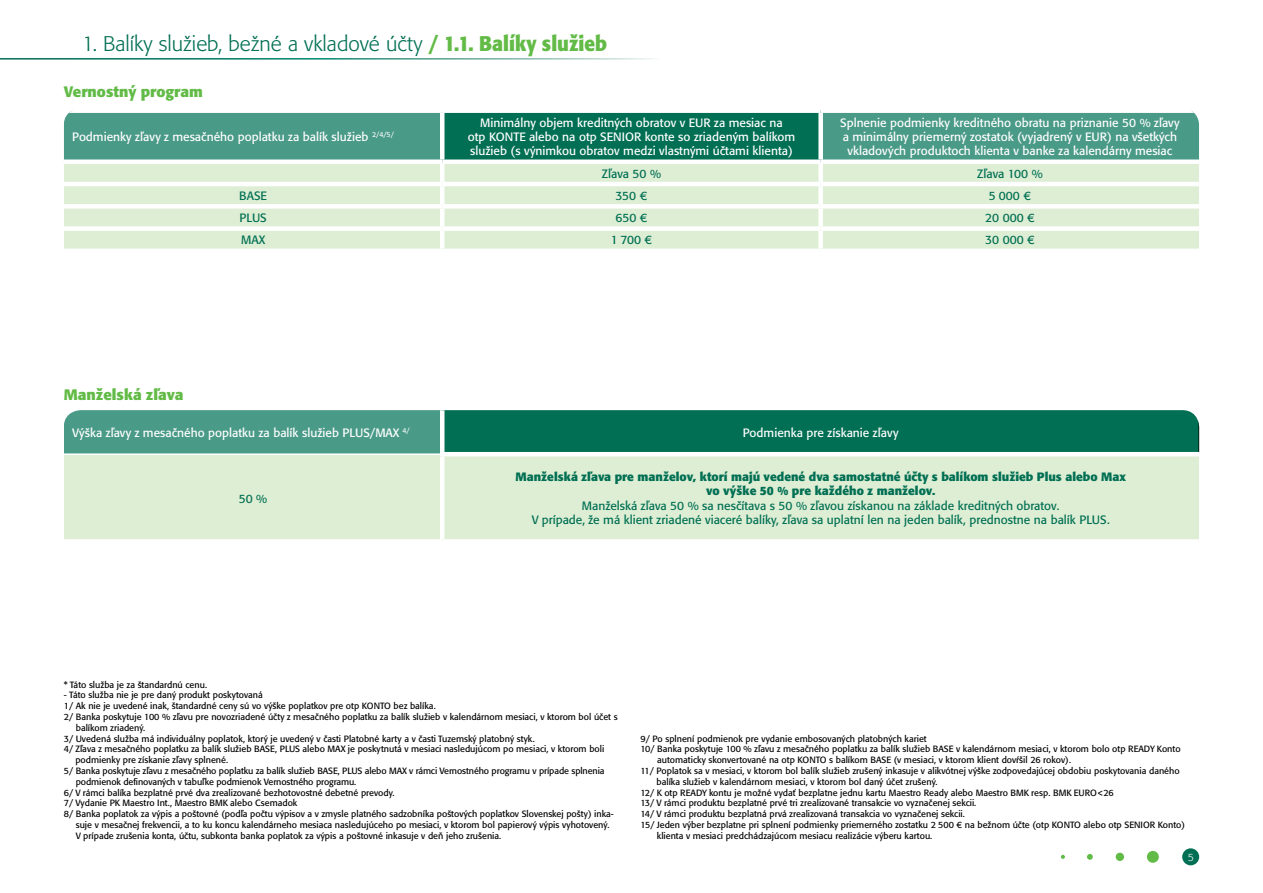
<style>
.page{position:relative;width:1263px;height:893px;background:#fff}
.page>*{position:absolute;margin:0;border:0;box-sizing:border-box;transform-origin:0 0}
.t1{font:300 21px "Formata CE";color:#006f53}
.t2{font:700 15px "Formata CE";color:#62bb46}
.t3{font:12px/14.4px "Formata CE";color:#fff;text-align:center}
.t4{font:12px/14.4px "Formata CE";color:#006f53;text-align:center}
.t5{font:700 12px/14.4px "Formata CE";color:#006f53;text-align:center}
.t6{font:300 10.5px "Formata CE";color:#fff}
.t7{font:9px "Formata CE";color:#000}
.s1{font-weight:700;color:#62bb46}
</style>
<div class="page">
<div style="left:1182px;top:848px;width:17px;height:17px;background:#006f53;border-radius:50%"></div>
<div style="left:1147px;top:851px;width:12px;height:12px;background:#62bb46;border-radius:50%"></div>
<div style="left:1116px;top:853px;width:8px;height:8px;background:#62bb46;border-radius:50%"></div>
<svg style="left:1087px;top:854px;width:6px;height:6px"></svg>
<svg style="left:1061px;top:855px;width:4px;height:4px"></svg>
<div style="left:64px;top:113px;width:1135px;height:47px;background:#4a9a88"></div>
<div style="left:442px;top:111px;width:379px;height:51px;background:#006f53"></div>
<div style="left:64px;top:164px;width:1135px;height:85px;background:#deeed4"></div>
<hr style="left:440px;top:113px;width:4px;height:47px;background:#fff">
<div style="left:440px;top:108px;width:381px;height:5px;background:#fff"></div>
<hr style="left:442px;top:160px;width:379px;height:4px;background:#fff">
<div style="left:818px;top:113px;width:5px;height:47px;background:#fff"></div>
<hr style="left:440px;top:164px;width:4px;height:18px;background:#fff">
<hr style="left:440px;top:186px;width:4px;height:18px;background:#fff">
<div style="left:818px;top:164px;width:5px;height:18px;background:#fff"></div>
<div style="left:818px;top:186px;width:5px;height:18px;background:#fff"></div>
<hr style="left:64px;top:182px;width:378px;height:4px;background:#fff">
<div style="left:64px;top:204px;width:378px;height:5px;background:#fff"></div>
<hr style="left:440px;top:209px;width:4px;height:17px;background:#fff">
<hr style="left:442px;top:182px;width:379px;height:4px;background:#fff">
<div style="left:442px;top:204px;width:379px;height:5px;background:#fff"></div>
<div style="left:818px;top:209px;width:5px;height:17px;background:#fff"></div>
<hr style="left:821px;top:182px;width:378px;height:4px;background:#fff">
<div style="left:821px;top:204px;width:378px;height:5px;background:#fff"></div>
<div style="left:64px;top:226px;width:378px;height:5px;background:#fff"></div>
<hr style="left:440px;top:231px;width:4px;height:18px;background:#fff">
<div style="left:442px;top:226px;width:379px;height:5px;background:#fff"></div>
<div style="left:818px;top:231px;width:5px;height:18px;background:#fff"></div>
<div style="left:821px;top:226px;width:378px;height:5px;background:#fff"></div>
<div style="left:64px;top:410px;width:378px;height:44px;background:#4a9a88"></div>
<div style="left:442px;top:410px;width:757px;height:44px;background:#006f53"></div>
<div style="left:64px;top:455px;width:1135px;height:84px;background:#deeed4"></div>
<hr style="left:1198px;top:410px;width:1px;height:42px;background:#000">
<hr style="left:64px;top:453px;width:376px;height:2px;background:#fff">
<hr style="left:440px;top:410px;width:4px;height:42px;background:#fff">
<hr style="left:440px;top:452px;width:759px;height:4px;background:#fff">
<hr style="left:440px;top:456px;width:4px;height:83px;background:#fff">
<h1 class="t1" style="left:82px;top:31px;width:526px">1. Balíky služieb, bežné a vkladové účty <span class="s1">/ 1.1. Balíky služieb</span></h1>
<h2 class="t2" style="left:64px;top:83px;width:141px">Vernostný program</h2>
<h3 class="t3" style="left:72px;top:130px;width:323px">Podmienky zľavy z mesačného poplatku za balík služieb <sup>2/4/5/</sup></h3>
<h3 class="t3" style="left:468px;top:115px;width:329px">Minimálny objem kreditných obratov v EUR za mesiac na<br>otp KONTE alebo na otp SENIOR konte so zriadeným balíkom služieb (s výnimkou obratov medzi vlastnými účtami klienta)</h3>
<h3 class="t3" style="left:840px;top:115px;width:341px">Splnenie podmienky kreditného obratu na priznanie 50 % zľavy a minimálny priemerný zostatok (vyjadrený v EUR) na všetkých vkladových produktoch klienta v banke za kalendárny mesiac</h3>
<h3 class="t4" style="left:602px;top:166px;width:61px">Zľava 50 %</h3>
<h3 class="t4" style="left:977px;top:166px;width:67px">Zľava 100 %</h3>
<h2 class="t2" style="left:64px;top:385px;width:121px">Manželská zľava</h2>
<h3 class="t4" style="left:239px;top:188px;width:29px">BASE</h3>
<h3 class="t4" style="left:616px;top:188px;width:33px">350 €</h3>
<h3 class="t4" style="left:989px;top:188px;width:44px">5 000 €</h3>
<h3 class="t4" style="left:239px;top:210px;width:29px">PLUS</h3>
<h3 class="t4" style="left:615px;top:211px;width:34px">650 €</h3>
<h3 class="t4" style="left:985px;top:211px;width:51px">20 000 €</h3>
<h3 class="t4" style="left:241px;top:233px;width:26px">MAX</h3>
<h3 class="t4" style="left:611px;top:233px;width:43px">1 700 €</h3>
<h3 class="t4" style="left:985px;top:233px;width:51px">30 000 €</h3>
<h3 class="t3" style="left:72px;top:425px;width:339px">Výška zľavy z mesačného poplatku za balík služieb PLUS/MAX <sup>4/</sup></h3>
<h3 class="t3" style="left:743px;top:425px;width:157px">Podmienka pre získanie zľavy</h3>
<h3 class="t4" style="left:239px;top:491px;width:30px">50 %</h3>
<h3 class="t5" style="left:515px;top:469px;width:612px">Manželská zľava pre manželov, ktorí majú vedené dva samostatné účty s balíkom služieb Plus alebo Max vo výške 50 % pre každého z manželov.</h3>
<h3 class="t4" style="left:532px;top:498px;width:580px">Manželská zľava 50 % sa nesčítava s 50 % zľavou získanou na základe kreditných obratov.<br>V prípade, že má klient zriadené viaceré balíky, zľava sa uplatní len na jeden balík, prednostne na balík PLUS.</h3>
<p class="t7" style="left:64px;top:679px;width:145px">* Táto služba je za štandardnú cenu.</p>
<p class="t7" style="left:64px;top:690px;width:201px">- Táto služba nie je pre daný produkt poskytovaná</p>
<p class="t7" style="left:64px;top:700px;width:373px">1/ Ak nie je uvedené inak, štandardné ceny sú vo výške poplatkov pre otp KONTO bez balíka.</p>
<p class="t7" style="left:64px;top:711px;width:555px">2/ Banka poskytuje 100 % zľavu pre novozriadené účty z mesačného poplatku za balík služieb v kalendárnom mesiaci, v ktorom bol účet s</p>
<p class="t7" style="left:76px;top:722px;width:71px">balíkom zriadený.</p>
<p class="t7" style="left:64px;top:733px;width:472px">3/ Uvedená služba má individuálny poplatok, ktorý je uvedený v časti Platobné karty a v časti Tuzemský platobný styk.</p>
<p class="t7" style="left:64px;top:744px;width:542px">4/ Zľava z mesačného poplatku za balík služieb BASE, PLUS alebo MAX je poskytnutá v mesiaci nasledujúcom po mesiaci, v ktorom boli</p>
<p class="t7" style="left:75px;top:754px;width:154px">podmienky pre získanie zľavy splnené.</p>
<p class="t7" style="left:64px;top:765px;width:542px">5/ Banka poskytuje zľavu z mesačného poplatku za balík služieb BASE, PLUS alebo MAX v rámci Vernostného programu v prípade splnenia</p>
<p class="t7" style="left:76px;top:776px;width:282px">podmienok definovaných v tabuľke podmienok Vernostného programu.</p>
<p class="t7" style="left:64px;top:787px;width:332px">6/ V rámci balíka bezplatné prvé dva zrealizované bezhotovostné debetné prevody.</p>
<p class="t7" style="left:64px;top:798px;width:235px">7/ Vydanie PK Maestro Int., Maestro BMK alebo Csemadok</p>
<p class="t7" style="left:64px;top:808px;width:552px">8/ Banka poplatok za výpis a poštovné (podľa počtu výpisov a v zmysle platného sadzobníka poštových poplatkov Slovenskej pošty) inka-</p>
<p class="t7" style="left:76px;top:819px;width:535px">suje v mesačnej frekvencii, a to ku koncu kalendárneho mesiaca nasledujúceho po mesiaci, v ktorom bol papierový výpis vyhotovený.</p>
<p class="t7" style="left:76px;top:830px;width:427px">V prípade zrušenia konta, účtu, subkonta banka poplatok za výpis a poštovné inkasuje v deň jeho zrušenia.</p>
<p class="t7" style="left:640px;top:733px;width:288px">9/ Po splnení podmienok pre vydanie embosovaných platobných kariet</p>
<p class="t7" style="left:640px;top:744px;width:542px">10/ Banka poskytuje 100 % zľavu z mesačného poplatku za balík služieb BASE v kalendárnom mesiaci, v ktorom bolo otp READY Konto</p>
<p class="t7" style="left:657px;top:754px;width:415px">automaticky skonvertované na otp KONTO s balíkom BASE (v mesiaci, v ktorom klient dovŕšil 26 rokov).</p>
<p class="t7" style="left:640px;top:765px;width:541px">11/ Poplatok sa v mesiaci, v ktorom bol balík služieb zrušený inkasuje v alikvótnej výške zodpovedajúcej obdobiu poskytovania daného</p>
<p class="t7" style="left:656px;top:776px;width:283px">balíka služieb v kalendárnom mesiaci, v ktorom bol daný účet zrušený.</p>
<p class="t7" style="left:640px;top:787px;width:475px">12/ K otp READY kontu je možné vydať bezplatne jednu kartu Maestro Ready alebo Maestro BMK resp. BMK EURO&lt;26</p>
<p class="t7" style="left:640px;top:798px;width:337px">13/ V rámci produktu bezplatné prvé tri zrealizované transakcie vo vyznačenej sekcii.</p>
<p class="t7" style="left:640px;top:808px;width:326px">14/ V rámci produktu bezplatná prvá zrealizovaná transakcia vo vyznačenej sekcii.</p>
<p class="t7" style="left:640px;top:819px;width:546px">15/ Jeden výber bezplatne pri splnení podmienky priemerného zostatku 2 500 € na bežnom účte (otp KONTO alebo otp SENIOR Konto)</p>
<p class="t7" style="left:657px;top:830px;width:277px">klienta v mesiaci predchádzajúcom mesiacu realizácie výberu kartou.</p>
<p class="t6" style="left:1188px;top:851px;width:8px">5</p>
</div>
